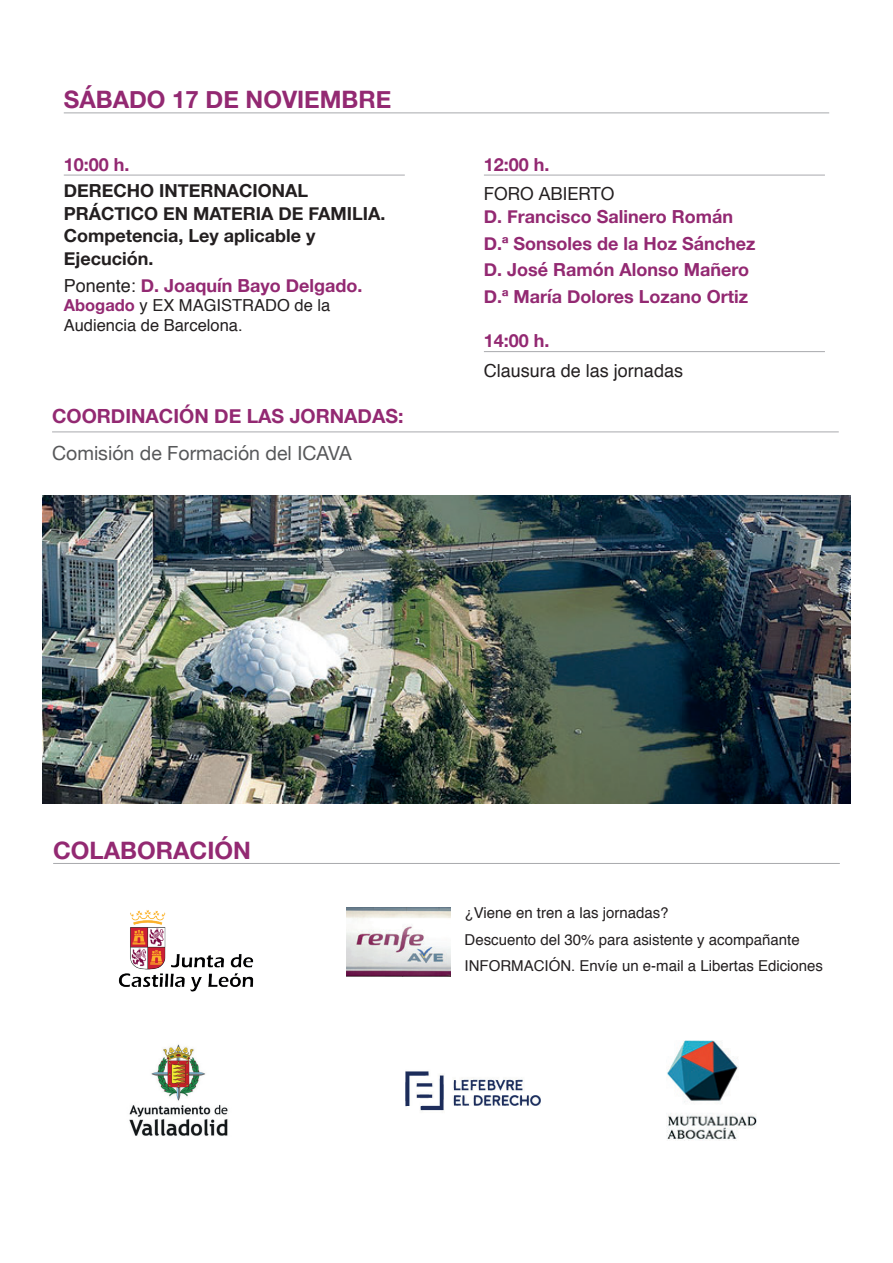
<style>
.page{position:relative;width:893px;height:1263px;background:#fff}
.page>*{position:absolute;margin:0;border:0;box-sizing:border-box;transform-origin:0 0}
.t1{font:700 24px "Helvetica Neue";color:#932972}
.t2{font:19.5px "Helvetica Neue";color:#57585a}
.t3{font:700 19.5px "Helvetica Neue";color:#932972}
.t4{font:700 18px/26.7px "Helvetica Neue";color:#932972}
.t5{font:700 18px/22.5px "Helvetica Neue";color:#231f20}
.t6{font:18px "Helvetica";color:#231f20}
.t7{font:18px "Helvetica Neue";color:#231f20}
.t8{font:16.5px/19.5px "Helvetica";color:#231f20}
.t9{font:15px/26.5px "Helvetica";color:#231f20}
.s1{font-family:"Helvetica";font-weight:400;color:#231f20}
.s2{font-family:"Helvetica Neue";font-weight:700;color:#932972}
</style>
<div class="page">
<hr style="left:53px;top:863px;width:787px;height:1px;background:#a8a9ad">
<hr style="left:64px;top:113px;width:765px;height:1px;background:#a8a9ad">
<img style="left:347px;top:907px;width:103px;height:69px">
<hr style="left:64px;top:175px;width:341px;height:1px;background:#a8a9ad">
<hr style="left:484px;top:175px;width:341px;height:1px;background:#a8a9ad">
<hr style="left:484px;top:351px;width:341px;height:1px;background:#a8a9ad">
<img style="left:118px;top:910px;width:136px;height:82px">
<img style="left:129px;top:1044px;width:99px;height:92px">
<img style="left:405px;top:1071px;width:135px;height:40px">
<hr style="left:52px;top:432px;width:787px;height:1px;background:#a8a9ad">
<img style="left:667px;top:1041px;width:90px;height:100px">
<img style="left:43px;top:495px;width:807px;height:309px">
<h1 class="t1" style="left:64px;top:81px;width:329px">SÁBADO 17 DE NOVIEMBRE</h1>
<p class="t4" style="left:64px;top:151px;width:67px">10:00 h.</p>
<p class="t5" style="left:64px;top:180px;width:323px">DERECHO INTERNACIONAL<br>PRÁCTICO EN MATERIA DE FAMILIA.<br>Competencia, Ley aplicable y<br>Ejecución.</p>
<p class="t4" style="left:64px;top:272px;width:300px"><span class="s1">Ponente:</span> D. Joaquín Bayo Delgado.</p>
<p class="t8" style="left:64px;top:296px;width:268px"><span class="s2">Abogado</span> y EX MAGISTRADO de la<br>Audiencia de Barcelona.</p>
<p class="t3" style="left:52px;top:401px;width:353px">COORDINACIÓN DE LAS JORNADAS:</p>
<p class="t2" style="left:52px;top:439px;width:301px">Comisión de Formación del ICAVA</p>
<p class="t4" style="left:484px;top:151px;width:67px">12:00 h.</p>
<p class="t7" style="left:484px;top:181px;width:132px">FORO ABIERTO</p>
<p class="t4" style="left:484px;top:204px;width:273px">D. Francisco Salinero Román<br>D.ª Sonsoles de la Hoz Sánchez<br>D. José Ramón Alonso Mañero<br>D.ª María Dolores Lozano Ortiz</p>
<p class="t4" style="left:484px;top:328px;width:67px">14:00 h.</p>
<p class="t6" style="left:484px;top:357px;width:201px">Clausura de las jornadas</p>
<h1 class="t1" style="left:53px;top:832px;width:199px">COLABORACIÓN</h1>
<p class="t9" style="left:465px;top:900px;width:360px">¿Viene en tren a las jornadas?<br>Descuento del 30% para asistente y acompañante<br>INFORMACIÓN. Envíe un e-mail a Libertas Ediciones</p>
</div>
